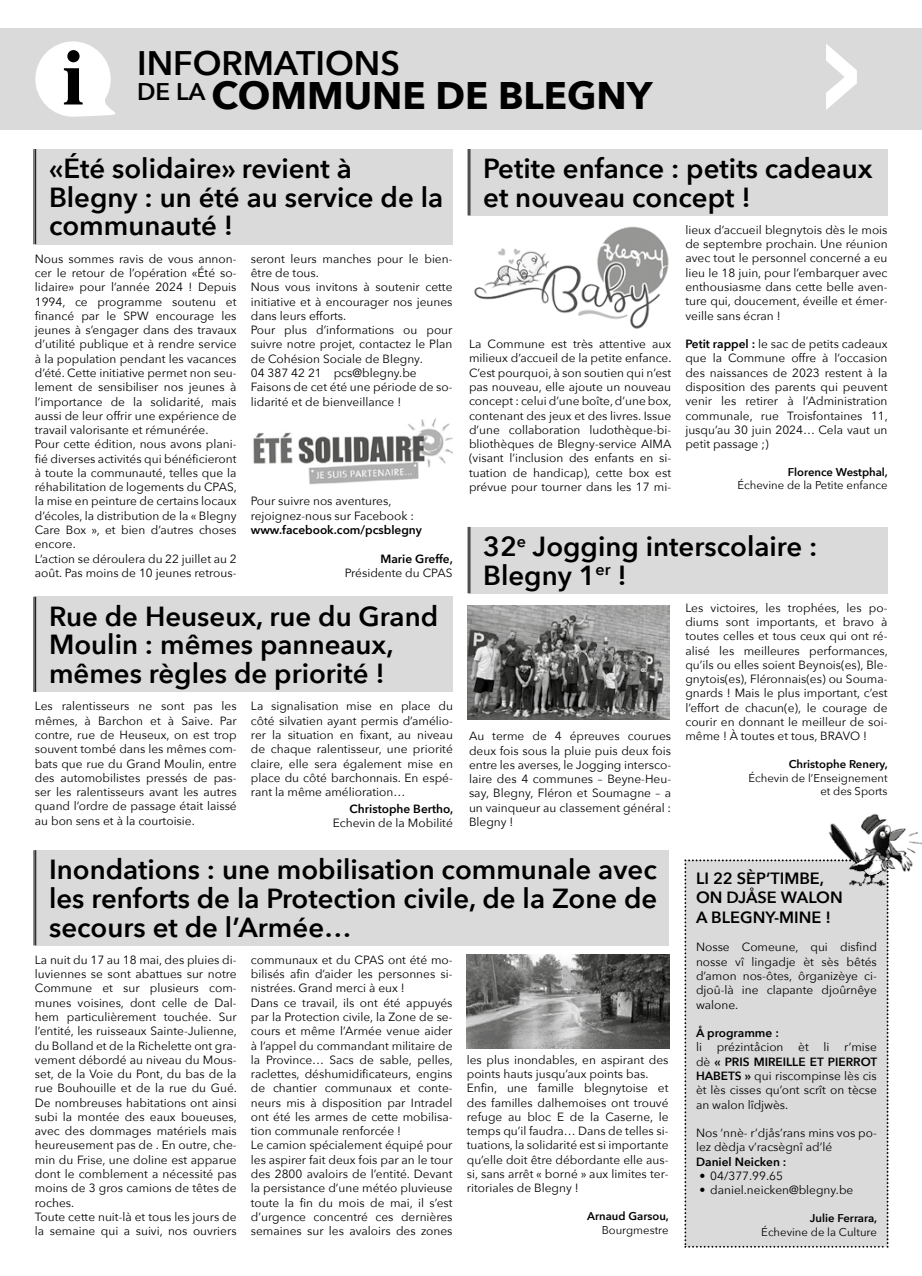
<style>
.page{position:relative;width:922px;height:1276px;background:#fff}
.page>*{position:absolute;margin:0;border:0;box-sizing:border-box;transform-origin:0 0}
.t1{font:700 78.75px "Times";color:#000}
.t2{font:700 38.38px "Avenir Next";color:#000}
.t3{font:600 34px "Avenir Next";color:#000}
.t4{font:600 27.5px/28.8px "Avenir Next";color:#000}
.t5{font:600 16.25px/19.5px "Avenir Next";color:#000}
.t6{font:11.88px/14.2px "Avenir Next";color:#000;text-align:justify}
.t7{font:600 11.88px "Avenir Next";color:#000}
.t8{font:11.25px/13.5px "Avenir Next";color:#000;text-align:right}
.t9{font:600 11.25px "Avenir Next";color:#000}
.s1{font-weight:600}
</style>
<div class="page">
<div style="left:0;top:29px;width:921px;height:101px;background:#dadada"></div>
<svg style="left:35px;top:41px;width:81px;height:76px"></svg>
<div style="left:35px;top:597px;width:418px;height:95px;background:#dadada"></div>
<hr style="left:34px;top:597px;width:1px;height:95px;background:#000">
<hr style="left:35px;top:597px;width:1px;height:95px;background:#000">
<div style="left:469px;top:149px;width:418px;height:66px;background:#dadada"></div>
<hr style="left:467px;top:149px;width:1px;height:66px;background:#000">
<hr style="left:469px;top:149px;width:1px;height:66px;background:#000">
<div style="left:35px;top:850px;width:633px;height:95px;background:#dadada"></div>
<hr style="left:34px;top:850px;width:1px;height:95px;background:#000">
<hr style="left:35px;top:850px;width:1px;height:95px;background:#000">
<div style="left:469px;top:527px;width:418px;height:66px;background:#dadada"></div>
<hr style="left:467px;top:527px;width:1px;height:66px;background:#000">
<hr style="left:469px;top:527px;width:1px;height:66px;background:#000">
<div style="left:35px;top:149px;width:417px;height:95px;background:#dadada"></div>
<hr style="left:34px;top:149px;width:1px;height:95px;background:#000">
<hr style="left:35px;top:149px;width:1px;height:95px;background:#000">
<img style="left:467px;top:605px;width:202px;height:114px">
<img style="left:474px;top:226px;width:195px;height:103px">
<img style="left:466px;top:954px;width:203px;height:94px">
<img style="left:828px;top:813px;width:93px;height:74px">
<div style="left:684px;top:859px;width:204px;height:388px;background:#dadada"></div>
<img style="left:253px;top:418px;width:199px;height:67px">
<h1 class="t1" style="left:63px;top:2px;width:23px">i</h1>
<h3 class="t3" style="left:137px;top:34px;width:264px">INFORMATIONS</h3>
<h2 class="t2" style="left:137px;top:63px;width:517px"><sup>DE</sup> <sup>LA</sup> COMMUNE DE BLEGNY</h2>
<h3 class="t4" style="left:49px;top:153px;width:396px">«Été solidaire» revient à<br>Blegny : un été au service de la communauté !</h3>
<p class="t6" style="left:35px;top:251px;width:203px;text-align:left">Nous sommes ravis de vous annon&shy;cer le retour de l’opération «Été so&shy;lidaire» pour l’année 2024 ! Depuis 1994, ce programme soutenu et financé par le SPW encourage les jeunes à s’engager dans des travaux d’utilité publique et à rendre service à la population pendant les vacances d’été. Cette initiative permet non seu&shy;lement de sensibiliser nos jeunes à l’importance de la solidarité, mais aussi de leur offrir une expérience de travail valorisante et rémunérée.<br>Pour cette édition, nous avons plani&shy;fié diverses activités qui bénéficieront à toute la communauté, telles que la réhabilitation de logements du CPAS, la mise en peinture de certains locaux d’écoles, la distribution de la « Blegny Care Box », et bien d’autres choses encore.<br>L’action se déroulera du 22 juillet au 2 août. Pas moins de 10 jeunes retrous-</p>
<p class="t6" style="left:251px;top:251px;width:203px;text-align:left">seront leurs manches pour le bien&shy;être de tous.<br>Nous vous invitons à soutenir cette initiative et à encourager nos jeunes dans leurs efforts.<br>Pour plus d’informations ou pour suivre notre projet, contactez le Plan de Cohésion Sociale de Blegny.<br>04 387 42 21 pcs@blegny.be<br>Faisons de cet été une période de so&shy;lidarité et de bienveillance !</p>
<p class="t6" style="left:251px;top:494px;width:165px">Pour suivre nos aventures, rejoignez-nous sur Facebook :</p>
<p class="t7" style="left:251px;top:520px;width:173px">www.facebook.com/pcsblegny</p>
<p class="t7" style="left:380px;top:548px;width:74px">Marie Greffe,</p>
<p class="t6" style="left:345px;top:565px;width:109px">Présidente du CPAS</p>
<h3 class="t4" style="left:49px;top:601px;width:390px">Rue de Heuseux, rue du Grand<br>Moulin : mêmes panneaux, mêmes règles de priorité !</h3>
<p class="t6" style="left:35px;top:698px;width:203px">Les ralentisseurs ne sont pas les mêmes, à Barchon et à Saive. Par contre, rue de Heuseux, on est trop souvent tombé dans les mêmes com&shy;bats que rue du Grand Moulin, entre des automobilistes pressés de pas&shy;ser les ralentisseurs avant les autres quand l’ordre de passage était laissé au bon sens et à la courtoisie.</p>
<p class="t6" style="left:251px;top:698px;width:203px">La signalisation mise en place du côté silvatien ayant permis d’amélio&shy;rer la situation en fixant, au niveau de chaque ralentisseur, une priorité claire, elle sera également mise en place du côté barchonnais. En espé&shy;rant la même amélioration…</p>
<p class="t7" style="left:349px;top:798px;width:105px">Christophe Bertho,</p>
<p class="t6" style="left:333px;top:815px;width:121px">Echevin de la Mobilité</p>
<h3 class="t4" style="left:483px;top:153px;width:391px">Petite enfance : petits cadeaux et nouveau concept !</h3>
<p class="t6" style="left:469px;top:336px;width:204px">La Commune est très attentive aux milieux d’accueil de la petite enfance.<br>C’est pourquoi, à son soutien qui n’est pas nouveau, elle ajoute un nouveau concept : celui d’une boîte, d’une box, contenant des jeux et des livres. Issue d’une collaboration ludothèque-bi&shy;bliothèques de Blegny-service AIMA (visant l’inclusion des enfants en si&shy;tuation de handicap), cette box est prévue pour tourner dans les 17 mi-</p>
<p class="t6" style="left:685px;top:222px;width:204px">lieux d’accueil blegnytois dès le mois de septembre prochain. Une réunion avec tout le personnel concerné a eu lieu le 18 juin, pour l’embarquer avec enthousiasme dans cette belle aven&shy;ture qui, doucement, éveille et émer&shy;veille sans écran !</p>
<p class="t6" style="left:685px;top:336px;width:204px"><span class="s1">Petit rappel :</span> le sac de petits cadeaux que la Commune offre à l’occasion des naissances de 2023 restent à la disposition des parents qui peuvent venir les retirer à l’Administration communale, rue Troisfontaines 11, jusqu’au 30 juin 2024… Cela vaut un petit passage ;)</p>
<p class="t9" style="left:787px;top:462px;width:102px">Florence Westphal,</p>
<p class="t8" style="left:737px;top:478px;width:151px">Échevine de la Petite enfance</p>
<h3 class="t4" style="left:483px;top:531px;width:335px">32<sup>e</sup> Jogging interscolaire :<br>Blegny 1<sup>er</sup> !</h3>
<p class="t6" style="left:469px;top:728px;width:204px">Au terme de 4 épreuves courues deux fois sous la pluie puis deux fois entre les averses, le Jogging intersco&shy;laire des 4 communes – Beyne-Heu&shy;say, Blegny, Fléron et Soumagne – a un vainqueur au classement général :<br>Blegny !</p>
<p class="t6" style="left:685px;top:600px;width:204px">Les victoires, les trophées, les po&shy;diums sont importants, et bravo à toutes celles et tous ceux qui ont ré&shy;alisé les meilleures performances, qu’ils ou elles soient Beynois(es), Ble&shy;gnytois(es), Fléronnais(es) ou Souma&shy;gnards ! Mais le plus important, c’est l’effort de chacun(e), le courage de courir en donnant le meilleur de soi&shy;même ! À toutes et tous, BRAVO !</p>
<p class="t9" style="left:788px;top:754px;width:101px">Christophe Renery,</p>
<p class="t8" style="left:748px;top:770px;width:140px">Échevin de l’Enseignement et des Sports</p>
<h3 class="t4" style="left:49px;top:854px;width:609px;text-align:justify">Inondations : une mobilisation communale avec les renforts de la Protection civile, de la Zone de secours et de l’Armée…</h3>
<p class="t6" style="left:35px;top:952px;width:203px;text-align:left">La nuit du 17 au 18 mai, des pluies di&shy;luviennes se sont abattues sur notre Commune et sur plusieurs com&shy;munes voisines, dont celle de Dal&shy;hem particulièrement touchée. Sur l’entité, les ruisseaux Sainte-Julienne, du Bolland et de la Richelette ont gra&shy;vement débordé au niveau du Mous&shy;set, de la Voie du Pont, du bas de la rue Bouhouille et de la rue du Gué.<br>De nombreuses habitations ont ainsi subi la montée des eaux boueuses, avec des dommages matériels mais heureusement pas de . En outre, che&shy;min du Frise, une doline est apparue dont le comblement a nécessité pas moins de 3 gros camions de têtes de roches.<br>Toute cette nuit-là et tous les jours de la semaine qui a suivi, nos ouvriers</p>
<p class="t6" style="left:251px;top:952px;width:203px;text-align:left">communaux et du CPAS ont été mo&shy;bilisés afin d’aider les personnes si&shy;nistrées. Grand merci à eux !<br>Dans ce travail, ils ont été appuyés par la Protection civile, la Zone de se&shy;cours et même l’Armée venue aider à l’appel du commandant militaire de la Province… Sacs de sable, pelles, raclettes, déshumidificateurs, engins de chantier communaux et conte&shy;neurs mis à disposition par Intradel ont été les armes de cette mobilisa&shy;tion communale renforcée !<br>Le camion spécialement équipé pour les aspirer fait deux fois par an le tour des 2800 avaloirs de l’entité. Devant la persistance d’une météo pluvieuse toute la fin du mois de mai, il s’est d’urgence concentré ces dernières semaines sur les avaloirs des zones</p>
<p class="t6" style="left:466px;top:1052px;width:203px;text-align:left">les plus inondables, en aspirant des points hauts jusqu’aux points bas.<br>Enfin, une famille blegnytoise et des familles dalhemoises ont trouvé refuge au bloc E de la Caserne, le temps qu’il faudra… Dans de telles si&shy;tuations, la solidarité est si importante qu’elle doit être débordante elle aus&shy;si, sans arrêt « borné » aux limites ter&shy;ritoriales de Blegny !</p>
<p class="t9" style="left:587px;top:1206px;width:83px">Arnaud Garsou,</p>
<p class="t8" style="left:601px;top:1222px;width:68px">Bourgmestre</p>
<h3 class="t5" style="left:695px;top:868px;width:148px">LI 22 SÈP’TIMBE,<br>ON DJÅSE WALON<br>A BLEGNY-MINE !</h3>
<p class="t6" style="left:695px;top:939px;width:182px">Nosse Comeune, qui disfind nosse vî lingadje èt sès bêtés d’amon nos-ôtes, ôrganizèye ci&shy;djoû-là ine clapante djoûrnêye walone.</p>
<p class="t7" style="left:695px;top:1022px;width:84px">Å programme :</p>
<p class="t6" style="left:695px;top:1039px;width:183px">li prézintåcion èt li r’mise dè <span class="s1">« PRIS MIREILLE ET PIERROT HABETS »</span> qui riscompinse lès cis èt lès cisses qu’ont scrît on tècse an walon lîdjwès.</p>
<p class="t6" style="left:695px;top:1125px;width:182px">Nos ‘nnè- r’djås’rans mins vos po&shy;lez dèdja v’racsègnî ad’lé</p>
<p class="t7" style="left:695px;top:1151px;width:92px">Daniel Neicken :</p>
<p class="t6" style="left:699px;top:1168px;width:85px">• 04/377.99.65</p>
<p class="t6" style="left:699px;top:1182px;width:155px">• daniel.neicken@blegny.be</p>
<p class="t9" style="left:809px;top:1208px;width:69px">Julie Ferrara,</p>
<p class="t8" style="left:761px;top:1224px;width:117px">Échevine de la Culture</p>
</div>
